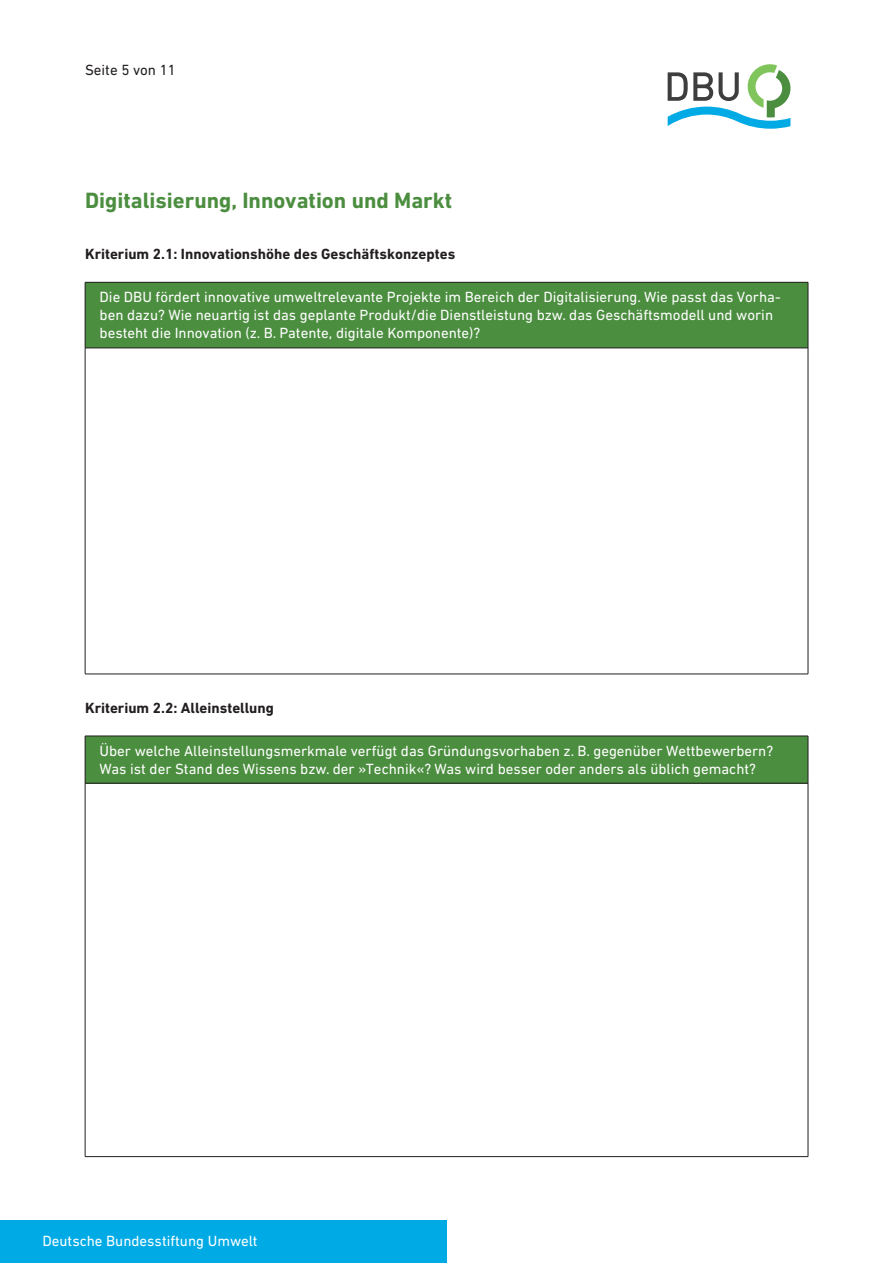
<style>
.page{position:relative;width:893px;height:1263px;background:#fff}
.page>*{position:absolute;margin:0;border:0;box-sizing:border-box;transform-origin:0 0}
.Überschrift_15pt{font:700 22.5px "DIN Next W1 G";color:#4c8e40}
.Kriterium_Tabelle_Fr{font:15px/18px "DIN Next W1 G";color:#fff}
.Kriterium{font:700 15px "DIN Next W1 G";color:#231f20}
.t1{font:15px "DIN Next W1 G";color:#231f20}
</style>
<div class="page">
<div style="left:0;top:1220px;width:446px;height:43px;background:#00aae5"></div>
<svg style="left:668px;top:64px;width:122px;height:65px"></svg>
<div style="left:85px;top:282px;width:723px;height:66px;background:#4c8e40"></div>
<hr style="left:85px;top:282px;width:723px;height:1px;background:#231f20">
<hr style="left:85px;top:282px;width:1px;height:66px;background:#231f20">
<hr style="left:808px;top:282px;width:1px;height:66px;background:#231f20">
<hr style="left:85px;top:348px;width:723px;height:1px;background:#231f20">
<hr style="left:85px;top:348px;width:1px;height:326px;background:#231f20">
<hr style="left:808px;top:348px;width:1px;height:326px;background:#231f20">
<hr style="left:85px;top:674px;width:723px;height:1px;background:#231f20">
<div style="left:85px;top:736px;width:723px;height:47px;background:#4c8e40"></div>
<hr style="left:85px;top:736px;width:723px;height:1px;background:#231f20">
<hr style="left:85px;top:736px;width:1px;height:47px;background:#231f20">
<hr style="left:808px;top:736px;width:1px;height:47px;background:#231f20">
<hr style="left:85px;top:783px;width:723px;height:1px;background:#231f20">
<hr style="left:85px;top:783px;width:1px;height:373px;background:#231f20">
<hr style="left:808px;top:783px;width:1px;height:373px;background:#231f20">
<hr style="left:85px;top:1156px;width:723px;height:1px;background:#231f20">
<p class="t1" style="left:85px;top:61px;width:92px">Seite 5 von 11</p>
<p class="Überschrift_15pt" style="left:85px;top:187px;width:369px">Digitalisierung, Innovation und Markt</p>
<p class="Kriterium" style="left:85px;top:245px;width:372px">Kriterium 2.1: Innovationshöhe des Geschäftskonzeptes</p>
<p class="Kriterium_Tabelle_Fr" style="left:100px;top:288px;width:683px">Die DBU fördert innovative umweltrelevante Projekte im Bereich der Digitalisierung. Wie passt das Vorha&shy;ben dazu? Wie neuartig ist das geplante Produkt/die Dienstleistung bzw. das Geschäftsmodell und worin besteht die Innovation (z. B. Patente, digitale Komponente)?</p>
<p class="Kriterium" style="left:85px;top:699px;width:190px">Kriterium 2.2: Alleinstellung</p>
<p class="Kriterium_Tabelle_Fr" style="left:100px;top:741px;width:675px">Über welche Alleinstellungsmerkmale verfügt das Gründungsvorhaben z. B. gegenüber Wettbewerbern?<br>Was ist der Stand des Wissens bzw. der »Technik«? Was wird besser oder anders als üblich gemacht?</p>
<p class="Kriterium_Tabelle_Fr" style="left:43px;top:1231px;width:217px">Deutsche Bundesstiftung Umwelt</p>
</div>
